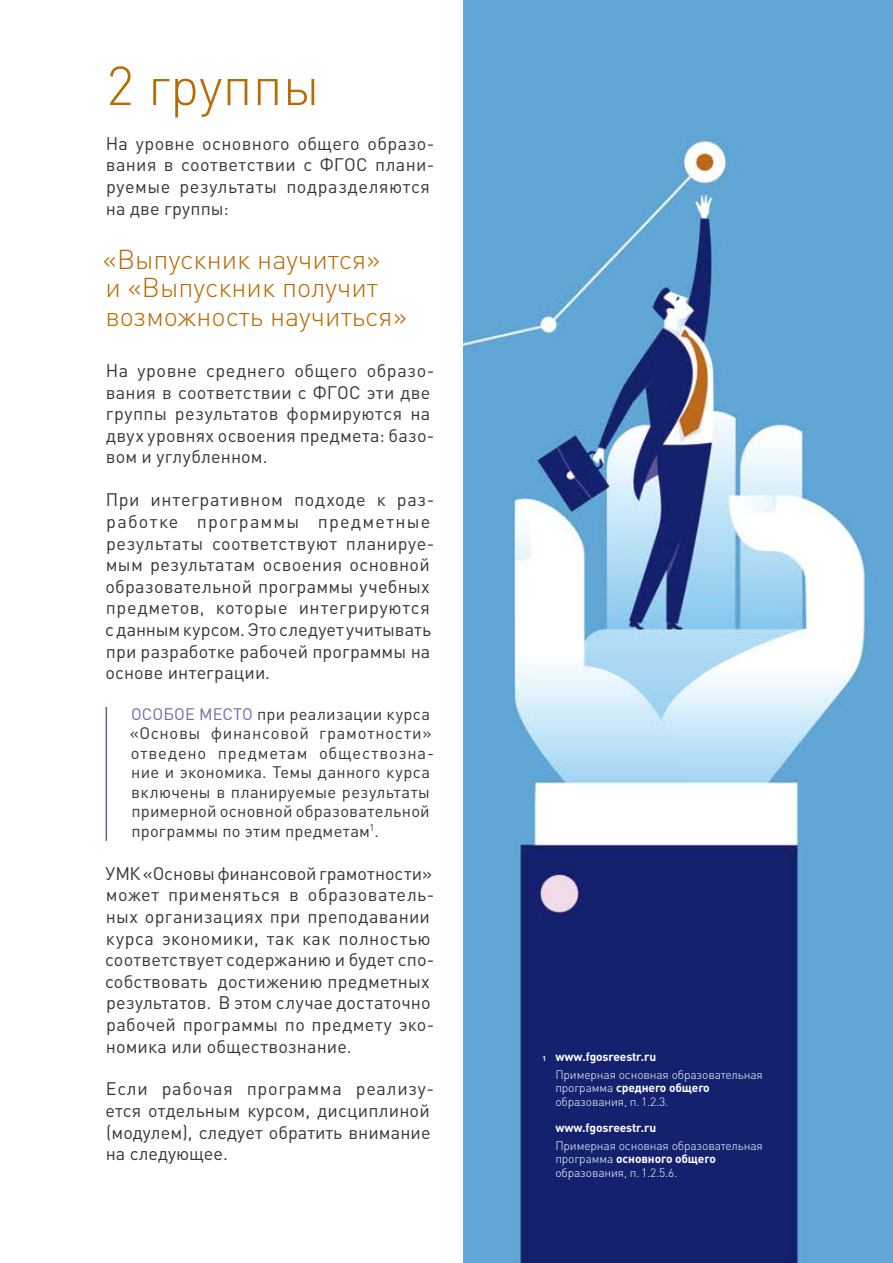
<style>
.page{position:relative;width:893px;height:1263px;background:#fff}
.page>*{position:absolute;margin:0;border:0;box-sizing:border-box;transform-origin:0 0}
.t1{font:300 54px "DIN Pro";color:#ba6a00}
.t2{font:300 27px/28.5px "DIN Pro";color:#ba6a00}
.t3{font:18px/21.6px "DIN Pro";letter-spacing:.02em;color:#373437}
.t4{font:16.5px/19.5px "DIN Pro";letter-spacing:.02em;color:#373437}
.t5{font:300 12px/13.5px "DIN Pro";letter-spacing:-.01em;color:#fff}
.t6{font:700 12px "DIN Pro";letter-spacing:-.01em;color:#fff}
.s1{color:#7569a4}
.s2{font-weight:700;font-size:7.05px}
.s3{font-weight:700}
</style>
<div class="page">
<img style="left:463px;top:0;width:430px;height:1263px">
<hr style="left:106px;top:707px;width:1px;height:134px;background:#695c9b">
<h1 class="t1" style="left:106px;top:49px;width:215px">2 группы</h1>
<p class="t3" style="left:106px;top:132px;width:330px">На уровне основного общего образо&shy;вания в соответствии с ФГОС плани&shy;руемые результаты подразделяются на две группы:</p>
<h2 class="t2" style="left:103px;top:244px;width:305px">«Выпускник научится»<br>и «Выпускник получит возможность научиться»</h2>
<p class="t3" style="left:106px;top:359px;width:330px">На уровне среднего общего образо&shy;вания в соответствии с ФГОС эти две группы результатов формируются на двух уровнях освоения предмета: базо&shy;вом и углубленном.</p>
<p class="t3" style="left:105px;top:488px;width:331px">При интегративном подходе к раз&shy;работке программы предметные результаты соответствуют планируе&shy;мым результатам освоения основной образовательной программы учебных предметов, которые интегрируются с данным курсом. Это следует учитывать при разработке рабочей программы на основе интеграции.</p>
<p class="t4" style="left:130px;top:703px;width:306px"><span class="s1">Особое м есто</span> при реализации курса «Основы финансовой грамотности» отведено предметам обществозна&shy;ние и экономика. Темы данного курса включены в планируемые результаты примерной основной образовательной программы по этим предметам<sup>1</sup>.</p>
<p class="t3" style="left:105px;top:862px;width:331px">УМК «Основы финансовой грамотности» может применяться в образователь&shy;ных организациях при преподавании курса экономики, так как полностью соответствует содержанию и будет спо&shy;собствовать достижению предметных результатов. В этом случае достаточно рабочей программы по предмету эко&shy;номика или обществознание.</p>
<p class="t3" style="left:105px;top:1077px;width:330px">Если рабочая программа реализу&shy;ется отдельным курсом, дисциплиной (модулем), следует обратить внимание на следующее.</p>
<p class="t5" style="left:555px;top:1047px;width:209px;line-height:17.7px;text-indent:-13px"><span class="s2">1</span> <span class="s3">www.fgosreestr.ru<br></span>Примерная основная образовательная</p>
<p class="t5" style="left:555px;top:1080px;width:156px">программа <span class="s3">среднего общего </span>образования, п.1.2.3.</p>
<p class="t6" style="left:555px;top:1119px;width:102px">www.fgosreestr.ru</p>
<p class="t5" style="left:555px;top:1138px;width:209px">Примерная основная образовательная программа <span class="s3">основного общего </span>образования, п.1.2.5.6.</p>
</div>
